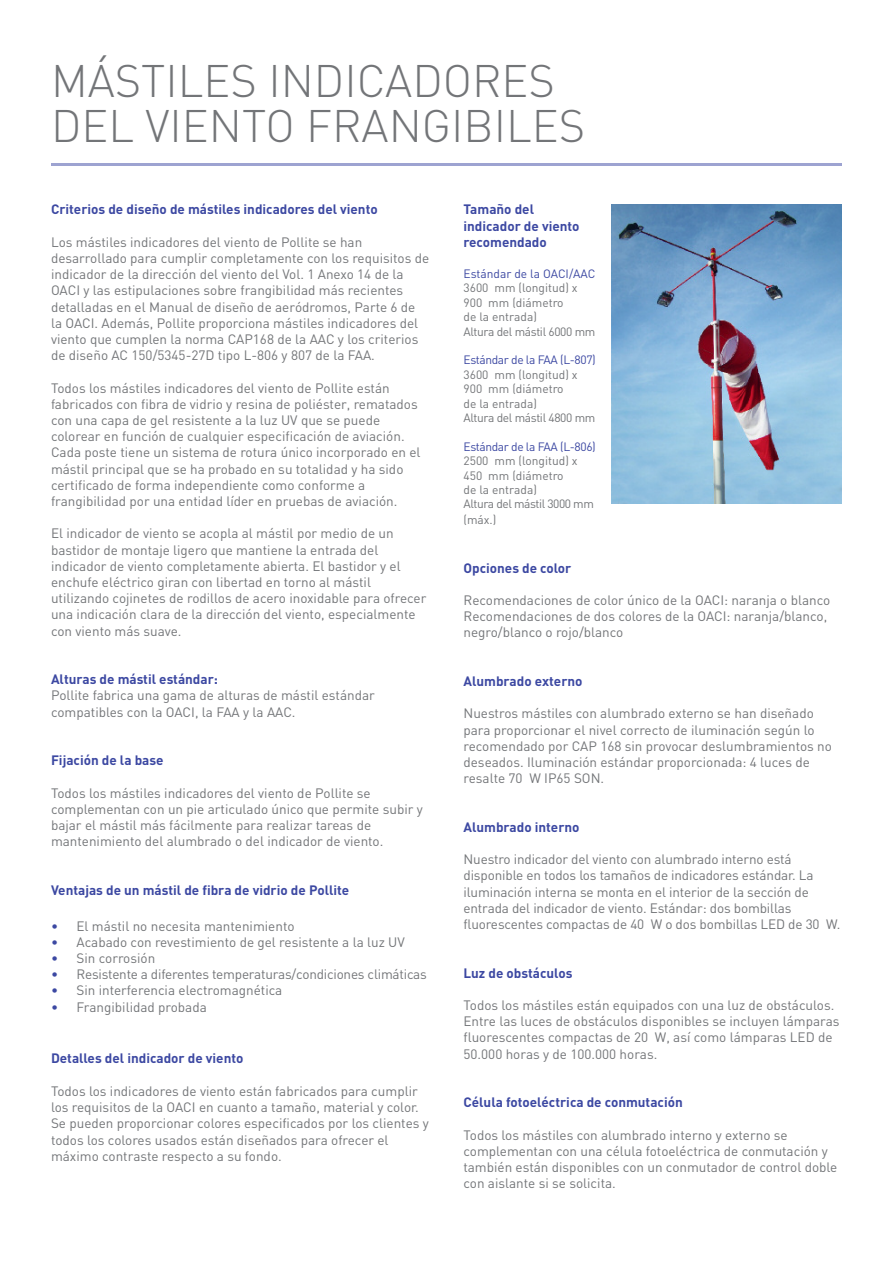
<style>
.page{position:relative;width:893px;height:1263px;background:#fff}
.page>*{position:absolute;margin:0;border:0;box-sizing:border-box;transform-origin:0 0}
.t1{font:300 45px/45px "DIN";color:#737578}
.t2{font:13.5px/16.2px "DIN";color:#737578}
.t3{font:700 13.5px/16.2px "DIN";color:#3c48a2}
.t4{font:12px/14.4px "DIN";color:#737578}
.t5{font:12px "DIN";letter-spacing:-.03em;color:#3c48a2}
.t6{font:12px "DIN";color:#3c48a2}
.s1{color:#3c48a2}
</style>
<div class="page">
<img style="left:611px;top:204px;width:231px;height:299px">
<hr style="left:51px;top:164px;width:791px;height:2px;background:#9da3d1">
<h1 class="t1" style="left:51px;top:58px;width:536px">MÁSTILES INDICADORES<br>DEL VIENTO FRANGIBILES</h1>
<p class="t3" style="left:51px;top:203px;width:328px">Criterios de diseño de mástiles indicadores del viento</p>
<p class="t2" style="left:51px;top:235px;width:380px">Los mástiles indicadores del viento de Pollite se han desarrollado para cumplir completamente con los requisitos de indicador de la dirección del viento del Vol. 1 Anexo 14 de la OACI y las estipulaciones sobre frangibilidad más recientes detalladas en el Manual de diseño de aeródromos, Parte 6 de la OACI. Además, Pollite proporciona mástiles indicadores del viento que cumplen la norma CAP168 de la AAC y los criterios de diseño AC 150/5345-27D tipo L-806 y 807 de la FAA.</p>
<p class="t2" style="left:51px;top:381px;width:371px">Todos los mástiles indicadores del viento de Pollite están fabricados con fibra de vidrio y resina de poliéster, rematados con una capa de gel resistente a la luz UV que se puede colorear en función de cualquier especificación de aviación.<br>Cada poste tiene un sistema de rotura único incorporado en el mástil principal que se ha probado en su totalidad y ha sido certificado de forma independiente como conforme a frangibilidad por una entidad líder en pruebas de aviación.</p>
<p class="t2" style="left:51px;top:527px;width:377px">El indicador de viento se acopla al mástil por medio de un bastidor de montaje ligero que mantiene la entrada del indicador de viento completamente abierta. El bastidor y el enchufe eléctrico giran con libertad en torno al mástil utilizando cojinetes de rodillos de acero inoxidable para ofrecer una indicación clara de la dirección del viento, especialmente con viento más suave.</p>
<p class="t3" style="left:51px;top:673px;width:169px">Alturas de mástil estándar:</p>
<p class="t2" style="left:51px;top:689px;width:325px">Pollite fabrica una gama de alturas de mástil estándar compatibles con la OACI, la FAA y la AAC.</p>
<p class="t3" style="left:51px;top:754px;width:114px">Fijación de la base</p>
<p class="t2" style="left:51px;top:786px;width:373px">Todos los mástiles indicadores del viento de Pollite se complementan con un pie articulado único que permite subir y bajar el mástil más fácilmente para realizar tareas de mantenimiento del alumbrado o del indicador de viento.</p>
<p class="t3" style="left:51px;top:883px;width:300px">Ventajas de un mástil de fibra de vidrio de Pollite</p>
<p class="t2" style="left:51px;top:919px;width:245px"><span class="s1">•</span> El mástil no necesita mantenimiento</p>
<p class="t2" style="left:51px;top:935px;width:355px"><span class="s1">•</span> Acabado con revestimiento de gel resistente a la luz UV</p>
<p class="t2" style="left:51px;top:951px;width:106px"><span class="s1">•</span> Sin corrosión</p>
<p class="t2" style="left:51px;top:968px;width:377px"><span class="s1">•</span> Resistente a diferentes temperaturas/condiciones climáticas</p>
<p class="t2" style="left:51px;top:984px;width:233px"><span class="s1">•</span> Sin interferencia electromagnética</p>
<p class="t2" style="left:51px;top:1000px;width:157px"><span class="s1">•</span> Frangibilidad probada</p>
<p class="t3" style="left:51px;top:1052px;width:194px">Detalles del indicador de viento</p>
<p class="t2" style="left:51px;top:1084px;width:379px">Todos los indicadores de viento están fabricados para cumplir los requisitos de la OACI en cuanto a tamaño, material y color.<br>Se pueden proporcionar colores especificados por los clientes y todos los colores usados están diseñados para ofrecer el máximo contraste respecto a su fondo.</p>
<p class="t3" style="left:463px;top:203px;width:118px">Tamaño del indicador de viento recomendado</p>
<p class="t6" style="left:463px;top:269px;width:133px">Estándar de la OACI/AAC</p>
<p class="t4" style="left:463px;top:282px;width:133px">3600 mm (longitud) x<br>900 mm (diámetro<br>de la entrada)<br>Altura del mástil 6000 mm</p>
<p class="t5" style="left:463px;top:356px;width:134px">Estándar de la FAA (L-807)</p>
<p class="t4" style="left:463px;top:369px;width:133px">3600 mm (longitud) x<br>900 mm (diámetro<br>de la entrada)<br>Altura del mástil 4800 mm</p>
<p class="t5" style="left:463px;top:442px;width:134px">Estándar de la FAA (L-806)</p>
<p class="t4" style="left:463px;top:455px;width:132px">2500 mm (longitud) x<br>450 mm (diámetro<br>de la entrada)<br>Altura del mástil 3000 mm</p>
<p class="t4" style="left:463px;top:514px;width:34px">(máx.)</p>
<p class="t3" style="left:463px;top:561px;width:109px">Opciones de color</p>
<p class="t2" style="left:463px;top:594px;width:368px">Recomendaciones de color único de la OACI: naranja o blanco<br>Recomendaciones de dos colores de la OACI: naranja/blanco, negro/blanco o rojo/blanco</p>
<p class="t3" style="left:463px;top:674px;width:121px">Alumbrado externo</p>
<p class="t2" style="left:463px;top:707px;width:370px">Nuestros mástiles con alumbrado externo se han diseñado para proporcionar el nivel correcto de iluminación según lo recomendado por CAP 168 sin provocar deslumbramientos no deseados. Iluminación estándar proporcionada: 4 luces de resalte 70 W IP65 SON.</p>
<p class="t3" style="left:463px;top:820px;width:118px">Alumbrado interno</p>
<p class="t2" style="left:463px;top:853px;width:378px">Nuestro indicador del viento con alumbrado interno está disponible en todos los tamaños de indicadores estándar. La iluminación interna se monta en el interior de la sección de entrada del indicador de viento. Estándar: dos bombillas fluorescentes compactas de 40 W o dos bombillas LED de 30 W.</p>
<p class="t3" style="left:463px;top:966px;width:110px">Luz de obstáculos</p>
<p class="t2" style="left:463px;top:999px;width:377px">Todos los mástiles están equipados con una luz de obstáculos.<br>Entre las luces de obstáculos disponibles se incluyen lámparas fluorescentes compactas de 20 W, así como lámparas LED de 50.000 horas y de 100.000 horas.</p>
<p class="t3" style="left:463px;top:1096px;width:221px">Célula fotoeléctrica de conmutación</p>
<p class="t2" style="left:463px;top:1128px;width:375px">Todos los mástiles con alumbrado interno y externo se complementan con una célula fotoeléctrica de conmutación y también están disponibles con un conmutador de control doble con aislante si se solicita.</p>
</div>
